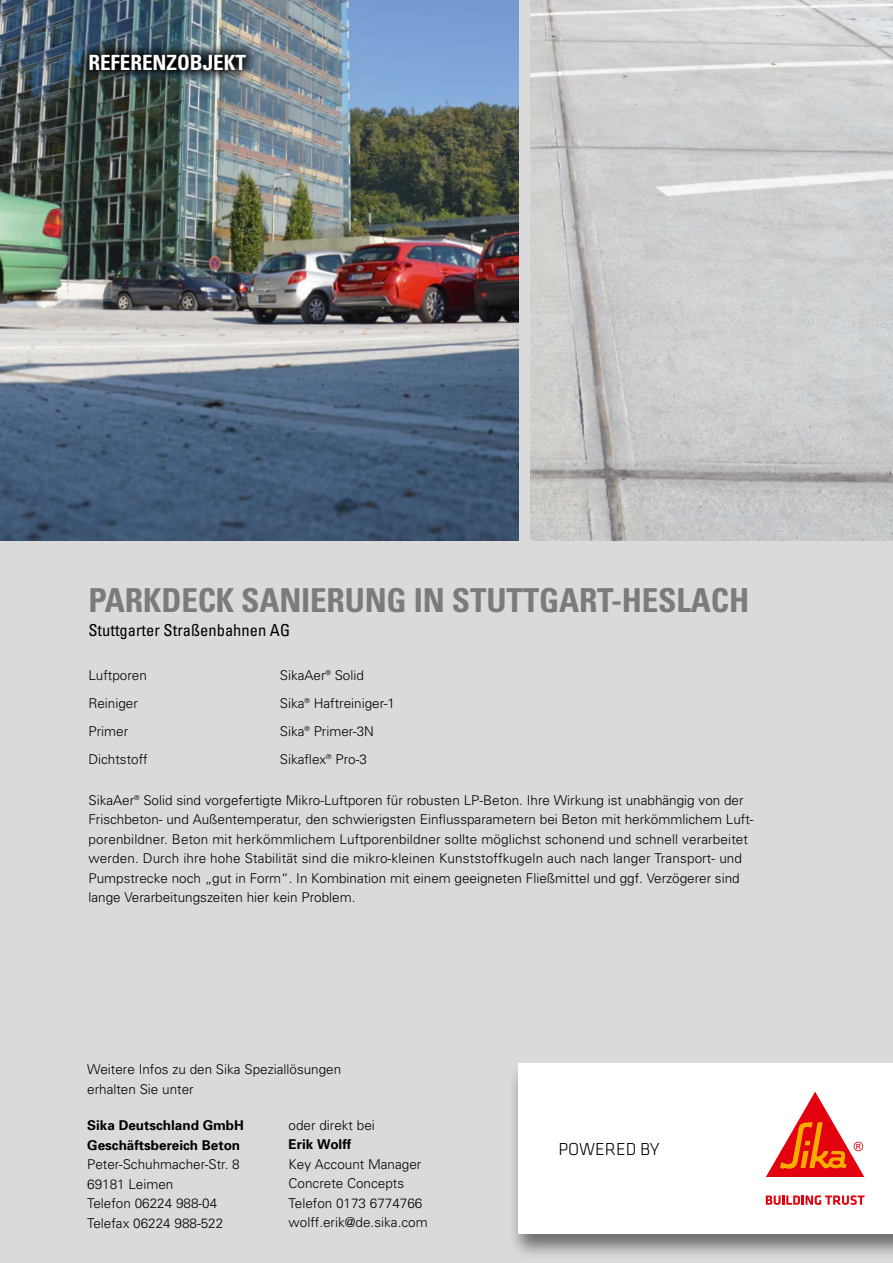
<style>
.page{position:relative;width:893px;height:1263px;background:#dadada}
.page>*{position:absolute;margin:0;border:0;box-sizing:border-box;transform-origin:0 0}
.t1{font:700 condensed 33px "Univers";letter-spacing:-.005em;color:#7b7b7a}
.t2{font:700 condensed 21px "Univers";color:#fff}
.t3{font:300 18px "Klavika";color:#000}
.t4{font:condensed 16.5px "Univers";color:#000}
.t5{font:300 13.5px/19.5px "Univers";color:#000}
.t6{font:700 13.5px/19.5px "Univers";color:#000}
</style>
<div class="page">
<img style="left:0;top:0;width:519px;height:540px">
<div style="left:508px;top:1061px;width:385px;height:199px;background:#000;opacity:.5"></div>
<div style="left:519px;top:1063px;width:374px;height:170px;background:#fff"></div>
<svg style="left:766px;top:1195px;width:98px;height:10px"></svg>
<svg style="left:766px;top:1092px;width:98px;height:85px"></svg>
<img style="left:531px;top:0;width:362px;height:540px">
<img style="left:78px;top:43px;width:179px;height:39px">
<h2 class="t2" style="left:88px;top:50px;width:159px">REFERENZOBJEKT</h2>
<h1 class="t1" style="left:88px;top:580px;width:662px">PARKDECK SANIERUNG IN STUTTGART-HESLACH</h1>
<p class="t4" style="left:88px;top:620px;width:203px">Stuttgarter Straßenbahnen AG</p>
<p class="t5" style="left:88px;top:665px;width:60px">Luftporen</p>
<p class="t5" style="left:280px;top:665px;width:86px">SikaAer<sup>®</sup> Solid</p>
<p class="t5" style="left:88px;top:693px;width:51px">Reiniger</p>
<p class="t5" style="left:280px;top:693px;width:117px">Sika<sup>®</sup> Haftreiniger-1</p>
<p class="t5" style="left:88px;top:721px;width:41px">Primer</p>
<p class="t5" style="left:280px;top:721px;width:96px">Sika<sup>®</sup> Primer-3N</p>
<p class="t5" style="left:88px;top:749px;width:61px">Dichtstoff</p>
<p class="t5" style="left:280px;top:749px;width:89px">Sikaflex<sup>®</sup> Pro-3</p>
<p class="t5" style="left:88px;top:790px;width:667px">SikaAer<sup>®</sup> Solid sind vorgefertigte Mikro-Luftporen für robusten LP-Beton. Ihre Wirkung ist unabhängig von der Frischbeton- und Außentemperatur, den schwierigsten Einflussparametern bei Beton mit herkömmlichem Luft&shy;porenbildner. Beton mit herkömmlichem Luftporenbildner sollte möglichst schonend und schnell verarbeitet werden. Durch ihre hohe Stabilität sind die mikro-kleinen Kunststoffkugeln auch nach langer Transport- und Pumpstrecke noch „gut in Form“. In Kombination mit einem geeigneten Fließmittel und ggf. Verzögerer sind lange Verarbeitungszeiten hier kein Problem.</p>
<p class="t5" style="left:87px;top:1059px;width:256px">Weitere Infos zu den Sika Speziallösungen erhalten Sie unter</p>
<p class="t6" style="left:87px;top:1115px;width:158px">Sika Deutschland GmbH<br>Geschäftsbereich Beton</p>
<p class="t5" style="left:87px;top:1154px;width:154px">Peter-Schuhmacher-Str. 8<br>69181 Leimen<br>Telefon 06224 988-04<br>Telefax 06224 988-522</p>
<p class="t5" style="left:289px;top:1115px;width:88px">oder direkt bei</p>
<p class="t6" style="left:289px;top:1134px;width:64px">Erik Wolff</p>
<p class="t5" style="left:289px;top:1154px;width:141px">Key Account Manager<br>Concrete Concepts<br>Telefon 0173 6774766 wolff.erik@de.sika.com</p>
<h3 class="t3" style="left:558px;top:1138px;width:103px">POWERED BY</h3>
</div>
